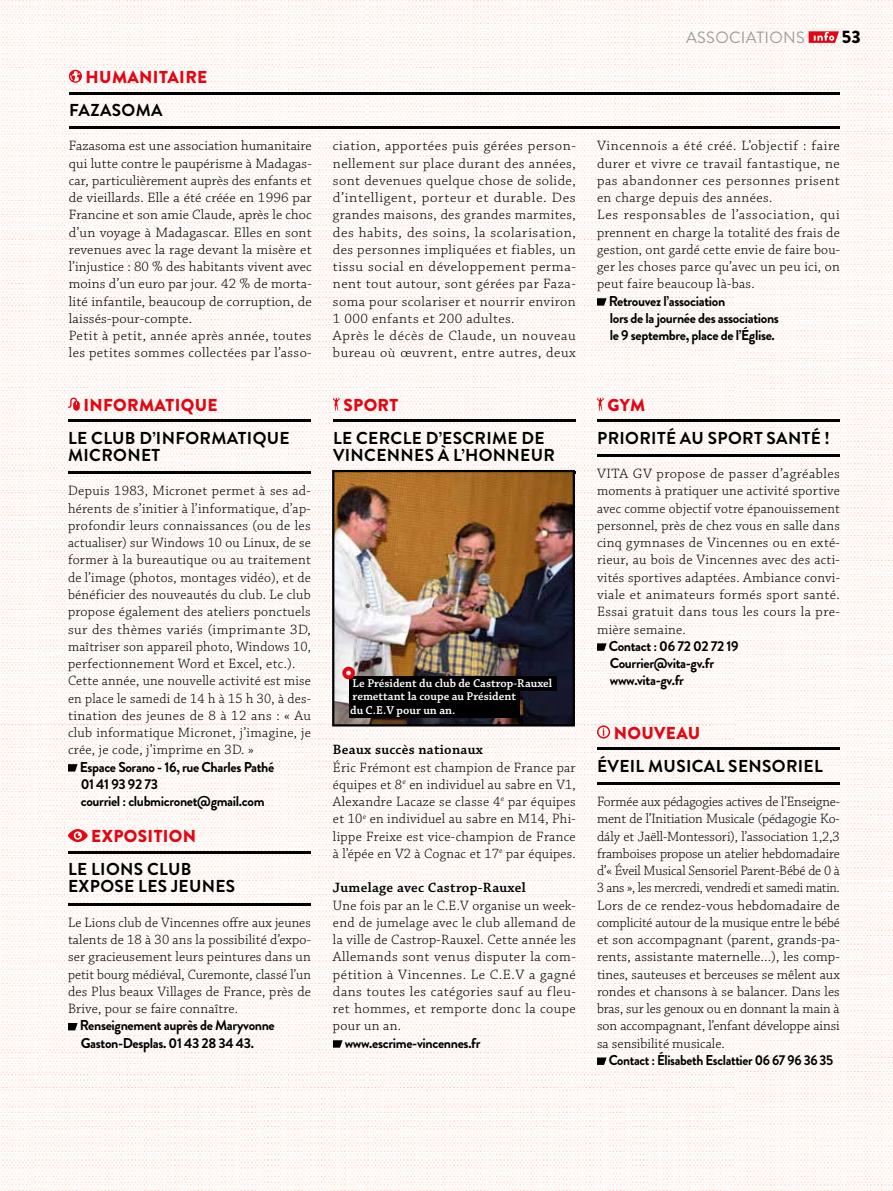
<style>
.page{position:relative;width:893px;height:1191px;background:#fff}
.page>*{position:absolute;margin:0;border:0;box-sizing:border-box;transform-origin:0 0}
.t1{font:900 30px "Brandon Grotesque";color:#e30613}
.t2{font:900 18px "Brandon Grotesque";color:#000}
.t3{font:700 17.25px/17.2px "Brandon Grotesque";letter-spacing:.02em;color:#000}
.t4{font:900 17.25px "Brandon Grotesque";letter-spacing:.02em;color:#e30613}
.t5{font:16.35px "Brandon Grotesque";letter-spacing:.02em;color:#9d9d9c}
.t6{font:300 14.25px/17.2px "Chaparral Pro";letter-spacing:.02em;color:#000;text-align:justify}
.t7{font:300 14.25px/17.2px "Chaparral Pro";letter-spacing:.02em;color:#000;scale:1.04 1}
.t8{font:700 14.25px/17.2px "Brandon Grotesque";letter-spacing:-.025em;color:#000}
.t9{font:600 14.25px "Chaparral Pro";letter-spacing:.02em;color:#000}
.t10{font:700 14.25px "Brandon Grotesque";letter-spacing:-.025em;color:#000;scale:.94 1}
.t11{font:600 12px/13.5px "Chaparral Pro";color:#fff}
</style>
<div class="page">
<img style="left:0;top:0;width:893px;height:1191px">
<svg style="left:809px;top:31px;width:30px;height:12px"></svg>
<hr style="left:69px;top:92px;width:771px;height:2px;background:#000">
<hr style="left:69px;top:126px;width:771px;height:3px;background:#000">
<svg style="left:69px;top:70px;width:13px;height:13px"></svg>
<svg style="left:597px;top:298px;width:10px;height:8px"></svg>
<hr style="left:68px;top:420px;width:243px;height:2px;background:#000">
<hr style="left:68px;top:471px;width:243px;height:3px;background:#000">
<hr style="left:68px;top:851px;width:243px;height:2px;background:#000">
<hr style="left:68px;top:903px;width:243px;height:2px;background:#000">
<svg style="left:68px;top:397px;width:12px;height:14px"></svg>
<svg style="left:68px;top:764px;width:10px;height:7px"></svg>
<svg style="left:68px;top:829px;width:20px;height:13px"></svg>
<svg style="left:68px;top:1023px;width:10px;height:7px"></svg>
<hr style="left:333px;top:420px;width:243px;height:2px;background:#000">
<svg style="left:333px;top:397px;width:7px;height:14px"></svg>
<svg style="left:333px;top:1040px;width:10px;height:7px"></svg>
<hr style="left:597px;top:420px;width:243px;height:2px;background:#000">
<hr style="left:597px;top:454px;width:243px;height:2px;background:#000">
<hr style="left:597px;top:747px;width:243px;height:3px;background:#000">
<hr style="left:597px;top:782px;width:243px;height:2px;background:#000">
<svg style="left:597px;top:397px;width:7px;height:14px"></svg>
<svg style="left:597px;top:643px;width:10px;height:8px"></svg>
<svg style="left:597px;top:725px;width:13px;height:13px"></svg>
<svg style="left:597px;top:1057px;width:10px;height:8px"></svg>
<img style="left:332px;top:470px;width:243px;height:256px">
<div style="left:349px;top:676px;width:207px;height:15px;background:#000"></div>
<div style="left:349px;top:689px;width:171px;height:29px;background:#000"></div>
<p class="t5" style="left:686px;top:26px;width:120px">ASSOCIATIONS</p>
<p class="t2" style="left:842px;top:24px;width:20px">53</p>
<p class="t4" style="left:86px;top:65px;width:123px">HUMANITAIRE</p>
<p class="t3" style="left:69px;top:101px;width:95px">FAZASOMA</p>
<p class="t6" style="left:69px;top:138px;width:244px;text-align:left">Fazasoma est une association humanitaire qui lutte contre le paupérisme à Madagas&shy;car, particulièrement auprès des enfants et de vieillards. Elle a été créée en 1996 par Francine et son amie Claude, après le choc d’un voyage à Madagascar. Elles en sont revenues avec la rage devant la misère et l’injustice : 80 % des habitants vivent avec moins d’un euro par jour. 42 % de morta&shy;lité infantile, beaucoup de corruption, de laissés-pour-compte.<br>Petit à petit, année après année, toutes les petites sommes collectées par l’asso-</p>
<p class="t7" style="left:333px;top:138px;width:235px">ciation, apportées puis gérées person&shy;nellement sur place durant des années, sont devenues quelque chose de solide, d’intelligent, porteur et durable. Des grandes maisons, des grandes marmites, des habits, des soins, la scolarisation, des personnes impliquées et fiables, un tissu social en développement perma&shy;nent tout autour, sont gérées par Faza&shy;soma pour scolariser et nourrir environ 1 000 enfants et 200 adultes.<br>Après le décès de Claude, un nouveau bureau où œuvrent, entre autres, deux</p>
<p class="t6" style="left:597px;top:138px;width:244px;text-align:left">Vincennois a été créé. L’objectif : faire durer et vivre ce travail fantastique, ne pas abandonner ces personnes prisent en charge depuis des années.<br>Les responsables de l’association, qui prennent en charge la totalité des frais de gestion, ont gardé cette envie de faire bou&shy;ger les choses parce qu’avec un peu ici, on peut faire beaucoup là-bas.</p>
<p class="t8" style="left:609px;top:292px;width:172px">Retrouvez l’association<br>lors de la journée des associations le 9 septembre, place de l’Église.</p>
<p class="t4" style="left:83px;top:392px;width:136px">INFORMATIQUE</p>
<p class="t3" style="left:68px;top:429px;width:223px">LE CLUB D’INFORMATIQUE<br>MICRONET</p>
<p class="t6" style="left:68px;top:483px;width:244px;text-align:left">Depuis 1983, Micronet permet à ses ad&shy;hérents de s’initier à l’informatique, d’ap&shy;profondir leurs connaissances (ou de les actualiser) sur Windows 10 ou Linux, de se former à la bureautique ou au traitement de l’image (photos, montages vidéo), et de bénéficier des nouveautés du club. Le club propose également des ateliers ponctuels sur des thèmes variés (imprimante 3D, maîtriser son appareil photo, Windows 10, perfectionnement Word et Excel, etc.).<br>Cette année, une nouvelle activité est mise en place le samedi de 14 h à 15 h 30, à des&shy;tination des jeunes de 8 à 12 ans : « Au club informatique Micronet, j’imagine, je crée, je code, j’imprime en 3D. »</p>
<p class="t8" style="left:80px;top:758px;width:196px">Espace Sorano - 16, rue Charles Pathé<br>01 41 93 92 73<br>courriel : clubmicronet@gmail.com</p>
<p class="t4" style="left:91px;top:824px;width:106px">EXPOSITION</p>
<p class="t3" style="left:68px;top:860px;width:169px">LE LIONS CLUB<br>EXPOSE LES JEUNES</p>
<p class="t6" style="left:68px;top:914px;width:244px">Le Lions club de Vincennes offre aux jeunes talents de 18 à 30 ans la possibilité d’expo&shy;ser gracieusement leurs peintures dans un petit bourg médiéval, Curemonte, classé l’un des Plus beaux Villages de France, près de Brive, pour se faire connaître.</p>
<p class="t8" style="left:80px;top:1017px;width:197px">Renseignement auprès de Maryvonne<br>Gaston-Desplas. 01 43 28 34 43.</p>
<p class="t4" style="left:343px;top:392px;width:56px">SPORT</p>
<p class="t3" style="left:333px;top:429px;width:223px">LE CERCLE D’ESCRIME DE<br>VINCENNES À L’HONNEUR</p>
<h1 class="t1" style="left:342px;top:647px;width:15px">o</h1>
<p class="t11" style="left:350px;top:676px;width:204px">Le Président du club de Castrop-Rauxel remettant la coupe au Président<br>du C.E.V pour un an.</p>
<p class="t9" style="left:333px;top:741px;width:151px">Beaux succès nationaux</p>
<p class="t6" style="left:333px;top:759px;width:244px">Éric Frémont est champion de France par équipes et 8<sup>e</sup> en individuel au sabre en V1, Alexandre Lacaze se classe 4<sup>e</sup> par équipes et 10<sup>e</sup> en individuel au sabre en M14, Phi&shy;lippe Freixe est vice-champion de France à l’épée en V2 à Cognac et 17<sup>e</sup> par équipes.</p>
<p class="t9" style="left:333px;top:879px;width:194px">Jumelage avec Castrop-Rauxel</p>
<p class="t6" style="left:333px;top:897px;width:244px">Une fois par an le C.E.V organise un week&shy;end de jumelage avec le club allemand de la ville de Castrop-Rauxel. Cette année les Allemands sont venus disputer la com&shy;pétition à Vincennes. Le C.E.V a gagné dans toutes les catégories sauf au fleu&shy;ret hommes, et remporte donc la coupe pour un an.</p>
<p class="t8" style="left:345px;top:1034px;width:137px">www.escrime-vincennes.fr</p>
<p class="t4" style="left:607px;top:392px;width:39px">GYM</p>
<p class="t3" style="left:597px;top:429px;width:234px">PRIORITÉ AU SPORT SANTÉ !</p>
<p class="t6" style="left:597px;top:466px;width:244px">VITA GV propose de passer d’agréables moments à pratiquer une activité sportive avec comme objectif votre épanouissement personnel, près de chez vous en salle dans cinq gymnases de Vincennes ou en exté&shy;rieur, au bois de Vincennes avec des acti&shy;vités sportives adaptées. Ambiance convi&shy;viale et animateurs formés sport santé.<br>Essai gratuit dans tous les cours la pre&shy;mière semaine.</p>
<p class="t8" style="left:609px;top:637px;width:132px">Contact : 06 72 02 72 19<br>Courrier@vita-gv.fr www.vita-gv.fr</p>
<p class="t4" style="left:614px;top:720px;width:88px">NOUVEAU</p>
<p class="t3" style="left:597px;top:757px;width:227px">ÉVEIL MUSICAL SENSORIEL</p>
<p class="t6" style="left:597px;top:793px;width:244px">Formée aux pédagogies actives de l’Enseigne&shy;ment de l’Initiation Musicale (pédagogie Ko&shy;dály et Jaëll-Montessori), l’association 1,2,3 framboises propose un atelier hebdomadaire d’« Éveil Musical Sensoriel Parent-Bébé de 0 à 3 ans », les mercredi, vendredi et samedi matin.<br>Lors de ce rendez-vous hebdomadaire de complicité autour de la musique entre le bébé et son accompagnant (parent, grands-pa&shy;rents, assistante maternelle…), les comp&shy;tines, sauteuses et berceuses se mêlent aux rondes et chansons à se balancer. Dans les bras, sur les genoux ou en donnant la main à son accompagnant, l’enfant développe ainsi sa sensibilité musicale.</p>
<p class="t10" style="left:609px;top:1050px;width:240px">Contact : Élisabeth Esclattier 06 67 96 36 35</p>
</div>
